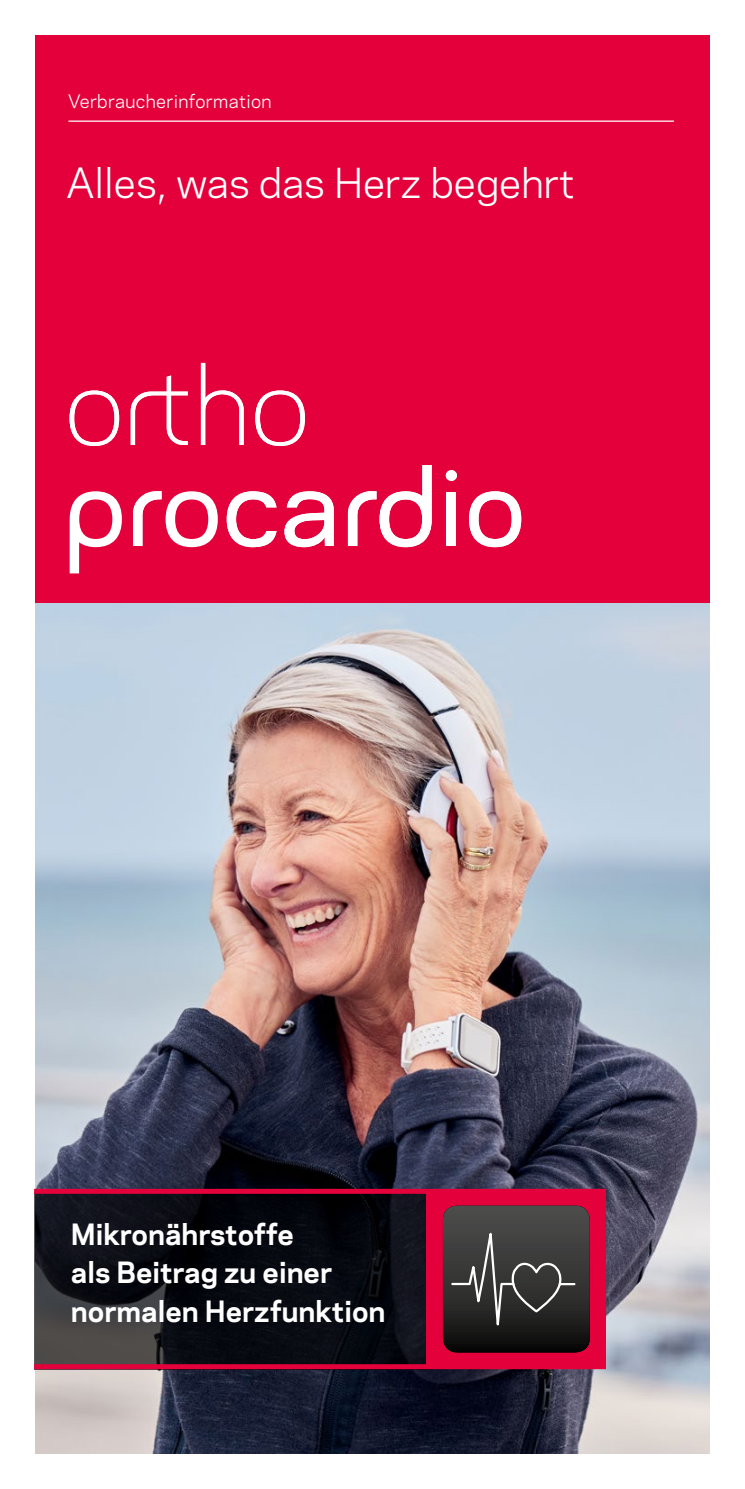
<style>
.page{position:relative;width:745px;height:1489px;background:#fff}
.page>*{position:absolute;margin:0;border:0;box-sizing:border-box;transform-origin:0 0}
.t1{font:38.75px "Galaxie Polaris";color:#fff}
.t2{font:700 27.5px/38.2px "Galaxie Polaris";color:#fff}
.t3{font:17.5px "Galaxie Polaris";letter-spacing:.02em;color:#fff}
</style>
<div class="page">
<img style="left:35px;top:602px;width:674px;height:851px">
<div style="left:35px;top:35px;width:674px;height:567px;background:#e4003a"></div>
<hr style="left:68px;top:120px;width:605px;height:2px;background:#fff">
<svg style="left:69px;top:390px;width:50px;height:56px"></svg>
<svg style="left:131px;top:375px;width:57px;height:70px"></svg>
<svg style="left:255px;top:390px;width:50px;height:56px"></svg>
<svg style="left:201px;top:363px;width:42px;height:82px"></svg>
<svg style="left:226px;top:491px;width:50px;height:56px"></svg>
<svg style="left:284px;top:491px;width:49px;height:56px"></svg>
<svg style="left:70px;top:491px;width:52px;height:82px"></svg>
<svg style="left:133px;top:491px;width:85px;height:56px"></svg>
<svg style="left:469px;top:491px;width:52px;height:56px"></svg>
<svg style="left:348px;top:465px;width:83px;height:82px"></svg>
<div style="left:446px;top:492px;width:10px;height:54px;background:#fff"></div>
<div style="left:445px;top:470px;width:11px;height:11px;background:#fff;border-radius:50%"></div>
<svg style="left:38px;top:1194px;width:387px;height:168px;fill:#090b13"></svg>
<div style="left:32px;top:1188px;width:573px;height:180px;border:5px solid #e4003a"></div>
<div style="left:425px;top:1189px;width:178px;height:178px;background:#e4003a"></div>
<svg style="left:442px;top:1205px;width:147px;height:147px"></svg>
<p class="t3" style="left:68px;top:88px;width:205px">Verbraucherinformation</p>
<h1 class="t1" style="left:67px;top:154px;width:509px">Alles, was das Herz begehrt</h1>
<p class="t2" style="left:71px;top:1213px;width:316px">Mikronährstoffe<br>als Beitrag zu einer normalen Herzfunktion</p>
</div>
